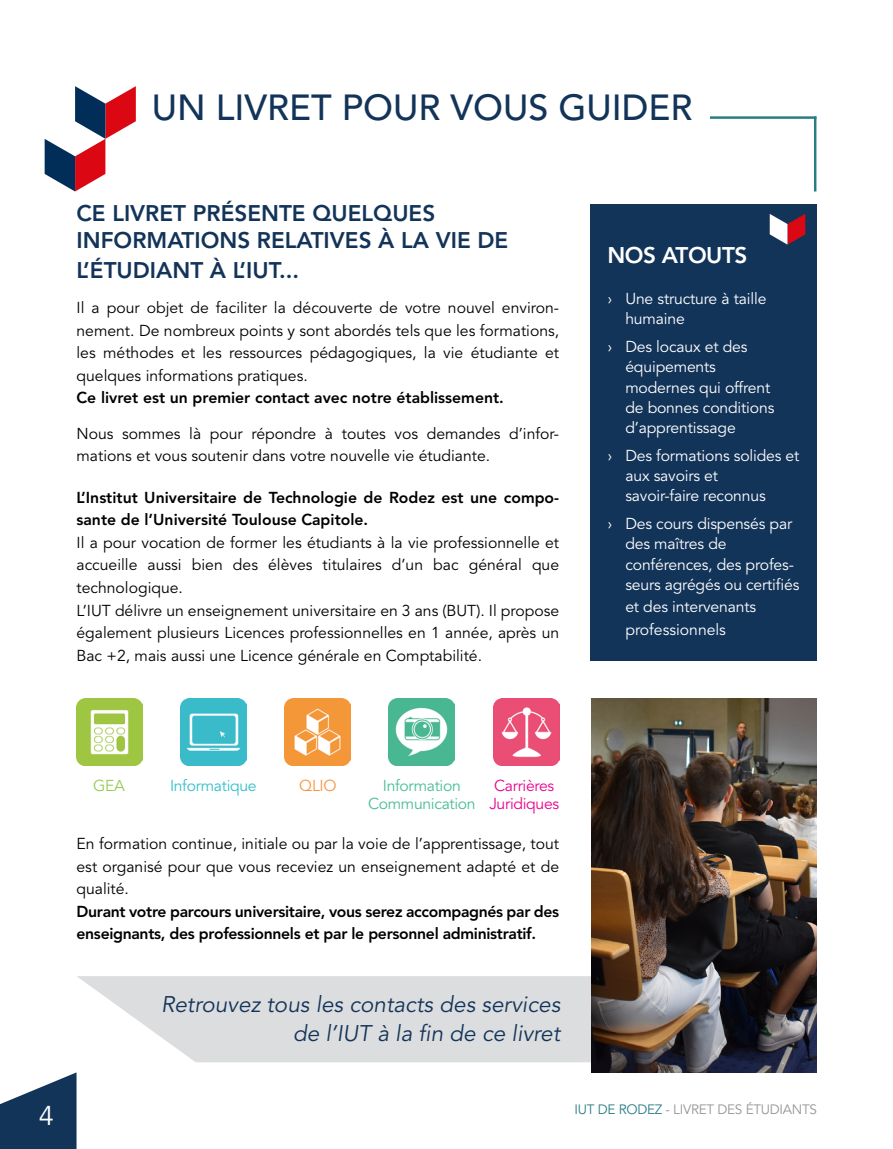
<style>
.page{position:relative;width:893px;height:1149px;background:#fff}
.page>*{position:absolute;margin:0;border:0;box-sizing:border-box;transform-origin:0 0}
.t1{font:500 36px "Avenir LT Std";color:#133459}
.t2{font:27px "Avenir LT Std";color:#fff}
.t3{font:800 22.5px/27px "Avenir LT Std";color:#133459}
.t4{font:italic 22.5px/29.2px "Avenir LT Std";color:#133459;text-align:right}
.t5{font:800 22.5px "Avenir LT Std";color:#fff}
.t6{font:15.75px/22.5px "Avenir LT Std";color:#000;text-align:justify}
.t7{font:15.75px/20.2px "Avenir LT Std";letter-spacing:-.01em;color:#fff}
.t8{font:800 15.75px/22.5px "Avenir LT Std";color:#000}
.t9{font:800 15.75px/22.5px "Avenir LT Std";letter-spacing:-.02em;color:#000}
.t10{font:15.75px/18px "Avenir LT Std";letter-spacing:-.02em;color:#4abd98;text-align:center}
.t11{font:15.75px/18px "Avenir LT Std";letter-spacing:-.02em;color:#ec008c;text-align:center}
.t12{font:15.75px "Avenir LT Std";letter-spacing:-.02em;color:#35c0ca}
.t13{font:15.75px "Avenir LT Std";color:#f89644}
.t14{font:15.75px "Avenir LT Std";color:#95ca55}
.t15{font:13.5px "Avenir LT Std";letter-spacing:-.02em;color:#939598}
.s1{color:#287d85}
</style>
<div class="page">
<svg style="left:45px;top:86px;width:91px;height:105px"></svg>
<svg style="left:0;top:1072px;width:77px;height:76px"></svg>
<hr style="left:156px;top:116px;width:660px;height:3px;background:#287d85">
<hr style="left:814px;top:116px;width:2px;height:75px;background:#287d85">
<div style="left:152px;top:93px;width:558px;height:27px;background:#fff"></div>
<svg style="left:77px;top:976px;width:514px;height:85px;background:#e0e0e1"></svg>
<div style="left:590px;top:204px;width:226px;height:456px;background:#133459"></div>
<svg style="left:770px;top:214px;width:35px;height:30px"></svg>
<img style="left:591px;top:698px;width:225px;height:373px">
<img style="left:76px;top:698px;width:66px;height:67px">
<img style="left:389px;top:698px;width:66px;height:67px">
<img style="left:180px;top:698px;width:66px;height:67px">
<img style="left:285px;top:698px;width:66px;height:67px">
<img style="left:493px;top:698px;width:66px;height:67px">
<h1 class="t1" style="left:152px;top:87px;width:534px">UN LIVRET POUR VOUS GUIDER</h1>
<h3 class="t3" style="left:77px;top:200px;width:433px">Ce livret présente quelques informations relatives à la vie de</h3>
<h3 class="t3" style="left:77px;top:257px;width:224px">l’étudiant à l’IUT...</h3>
<p class="t6" style="left:77px;top:297px;width:484px">Il a pour objet de faciliter la découverte de votre nouvel environ&shy;nement. De nombreux points y sont abordés tels que les formations, les méthodes et les ressources pédagogiques, la vie étudiante et quelques informations pratiques.</p>
<p class="t8" style="left:77px;top:386px;width:429px">Ce livret est un premier contact avec notre établissement.</p>
<p class="t6" style="left:77px;top:422px;width:484px">Nous sommes là pour répondre à toutes vos demandes d’infor&shy;mations et vous soutenir dans votre nouvelle vie étudiante.</p>
<p class="t8" style="left:77px;top:486px;width:484px">L’Institut Universitaire de Technologie de Rodez est une compo&shy;sante de l’Université Toulouse Capitole.</p>
<p class="t6" style="left:77px;top:531px;width:484px;text-align:left">Il a pour vocation de former les étudiants à la vie professionnelle et accueille aussi bien des élèves titulaires d’un bac général que technologique.<br>L’IUT délivre un enseignement universitaire en 3 ans (BUT). Il propose également plusieurs Licences professionnelles en 1 année, après un Bac +2, mais aussi une Licence générale en Comptabilité.</p>
<h3 class="t5" style="left:607px;top:241px;width:142px">Nos atou ts</h3>
<p class="t7" style="left:625px;top:289px;width:143px;text-indent:-18px">› Une structure à taille humaine</p>
<p class="t7" style="left:625px;top:337px;width:150px;text-indent:-18px">› Des locaux et des équipements modernes qui offrent de bonnes conditions d’apprentissage</p>
<p class="t7" style="left:625px;top:445px;width:176px;text-indent:-18px">› Des formations solides et aux savoirs et<br>savoir-faire reconnus</p>
<p class="t7" style="left:625px;top:513px;width:176px;text-indent:-18px">› Des cours dispensés par des maîtres de conférences, des profes&shy;seurs agrégés ou certifiés</p>
<p class="t7" style="left:625px;top:596px;width:132px;line-height:22.5px">et des intervenants professionnels</p>
<p class="t14" style="left:93px;top:776px;width:33px">GEA</p>
<p class="t12" style="left:170px;top:776px;width:88px">Informatique</p>
<p class="t13" style="left:299px;top:776px;width:37px">QLIO</p>
<p class="t10" style="left:368px;top:777px;width:109px">Information<br>Communication</p>
<p class="t11" style="left:489px;top:777px;width:71px">Carrières<br>Juridiques</p>
<p class="t6" style="left:77px;top:832px;width:484px">En formation continue, initiale ou par la voie de l’apprentissage, tout est organisé pour que vous receviez un enseignement adapté et de qualité.</p>
<p class="t9" style="left:77px;top:899px;width:484px">Durant votre parcours universitaire, vous serez accompagnés par des enseignants, des professionnels et par le personnel administratif.</p>
<h3 class="t4" style="left:161px;top:989px;width:401px">Retrouvez tous les contacts des services de l’IUT à la fin de ce livret</h3>
<h2 class="t2" style="left:39px;top:1099px;width:17px">4</h2>
<p class="t15" style="left:574px;top:1101px;width:244px"><span class="s1">IUT de Rodez</span> - Livret deS ÉTUDIANTS</p>
</div>
